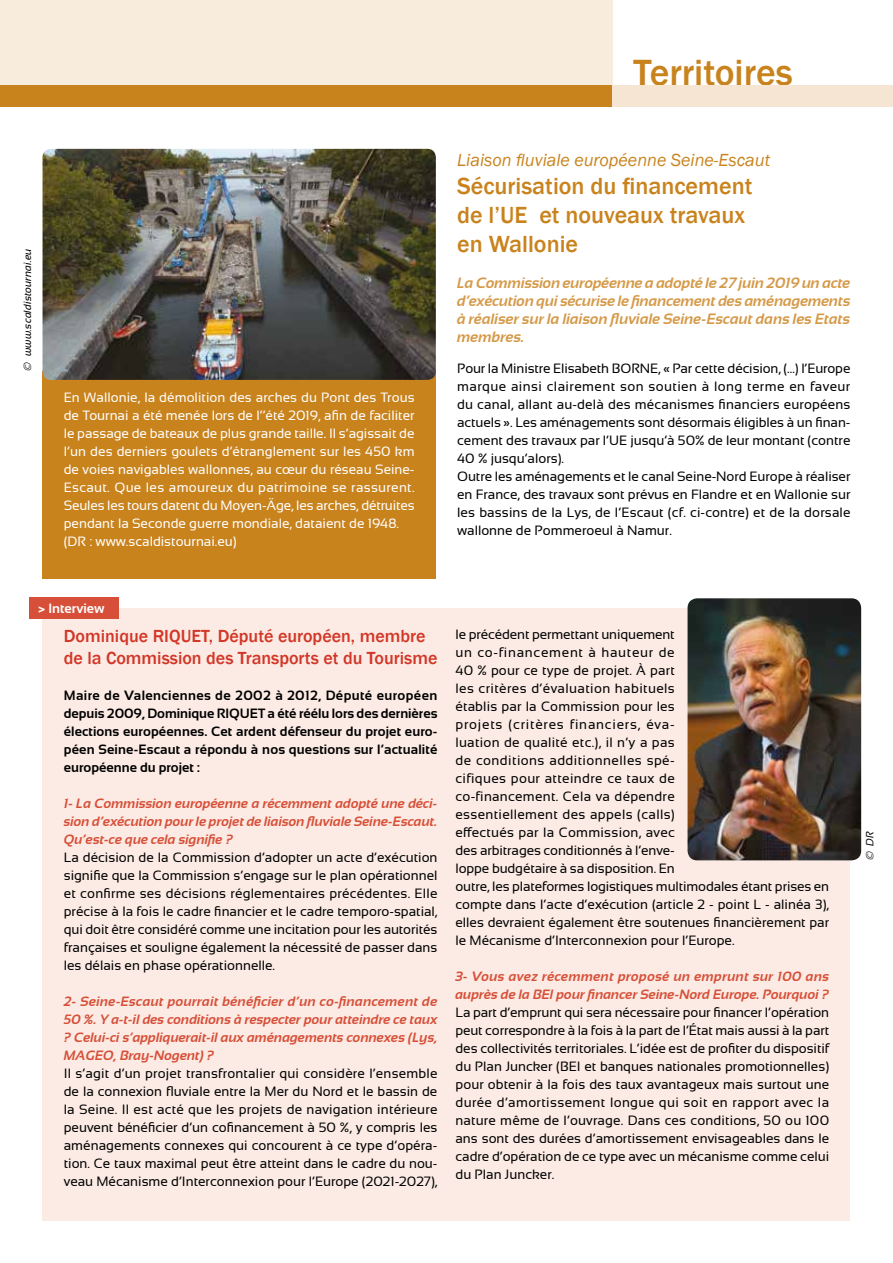
<style>
.page{position:relative;width:893px;height:1263px;background:#fff}
.page>*{position:absolute;margin:0;border:0;box-sizing:border-box;transform-origin:0 0}
.t1{font:500 37.5px "Franklin Gothic";color:#c9831d}
.t2{font:500 24px/28.8px "Franklin Gothic";color:#c9831d}
.t3{font:500 18px/21.6px "Franklin Gothic";color:#d23627}
.t4{font:italic 18px "Franklin Gothic";color:#c9831d}
.t5{font:italic 700 15px/18px "Sansation";color:#d59a49;text-align:justify}
.t6{font:13.5px/18px "Sansation";color:#000;text-align:justify}
.t7{font:13.5px/18px "Sansation";color:#fff}
.t8{font:italic 700 13.5px/18px "Sansation";color:#d74f38;text-align:justify}
.t9{font:700 13.5px/18px "Sansation";letter-spacing:.01em;color:#000;text-align:justify}
.t10{font:700 13.5px "Sansation";color:#fff}
.t11{font:italic 10.5px "Sansation";color:#000}
</style>
<div class="page">
<div style="left:0;top:0;width:612px;height:95px;background:#f8ecdd"></div>
<div style="left:43px;top:608px;width:807px;height:612px;background:#fbebe4"></div>
<div style="left:43px;top:371px;width:393px;height:207px;background:#c9831d"></div>
<div style="left:30px;top:597px;width:89px;height:22px;background:#d74f38"></div>
<div style="left:0;top:85px;width:893px;height:21px;background:#c9831d"></div>
<div style="left:612px;top:85px;width:281px;height:21px;background:#f5e5d2"></div>
<img style="left:43px;top:149px;width:393px;height:231px">
<img style="left:687px;top:598px;width:174px;height:262px">
<h1 class="t1" style="left:634px;top:49px;width:161px">Territoires</h1>
<p class="t11" style="left:22px;top:371px;width:124px;rotate:-90deg">© www.scaldistournai.eu</p>
<p class="t7" style="left:64px;top:388px;width:352px">En Wallonie, la démolition des arches du Pont des Trous de Tournai a été menée lors de l’’été 2019, afin de faciliter le passage de bateaux de plus grande taille. Il s’agissait de l’un des derniers goulets d’étranglement sur les 450 km de voies navigables wallonnes, au cœur du réseau Seine-Escaut. Que les amoureux du patrimoine se rassurent.<br>Seules les tours datent du Moyen-Äge, les arches, détruites pendant la Seconde guerre mondiale, dataient de 1948. (DR : www.scaldistournai.eu)</p>
<h3 class="t4" style="left:457px;top:148px;width:315px">Liaison fluviale européenne Seine-Escaut</h3>
<h2 class="t2" style="left:457px;top:172px;width:297px">Sécurisation du financement de l’UE et nouveaux travaux en Wallonie</h2>
<p class="t5" style="left:457px;top:274px;width:395px">La Commission européenne a adopté le 27 juin 2019 un acte d’exécution qui sécurise le financement des aménagements à réaliser sur la liaison fluviale Seine-Escaut dans les Etats membres.</p>
<p class="t6" style="left:457px;top:359px;width:395px;text-align:left">Pour la Ministre Elisabeth BORNE, « Par cette décision, (…) l’Europe marque ainsi clairement son soutien à long terme en faveur du canal, allant au-delà des mécanismes financiers européens actuels ». Les aménagements sont désormais éligibles à un finan&shy;cement des travaux par l’UE jusqu’à 50% de leur montant (contre 40 % jusqu’alors).<br>Outre les aménagements et le canal Seine-Nord Europe à réaliser en France, des travaux sont prévus en Flandre et en Wallonie sur les bassins de la Lys, de l’Escaut (cf. ci-contre) et de la dorsale wallonne de Pommeroeul à Namur.</p>
<p class="t10" style="left:38px;top:601px;width:68px">&gt; Interview</p>
<h3 class="t3" style="left:64px;top:625px;width:375px">Dominique RIQUET, Député européen, membre de la Commission des Transports et du Tourisme</h3>
<p class="t9" style="left:64px;top:686px;width:375px">Maire de Valenciennes de 2002 à 2012, Député européen depuis 2009, Dominique RIQUET a été réélu lors des dernières élections européennes. Cet ardent défenseur du projet euro&shy;péen Seine-Escaut a répondu à nos questions sur l’actualité européenne du projet :</p>
<p class="t8" style="left:64px;top:794px;width:375px">1- La Commission européenne a récemment adopté une déci&shy;sion d’exécution pour le projet de liaison fluviale Seine-Escaut.<br>Qu’est-ce que cela signifie ?</p>
<p class="t6" style="left:64px;top:848px;width:375px">La décision de la Commission d’adopter un acte d’exécution signifie que la Commission s’engage sur le plan opérationnel et confirme ses décisions réglementaires précédentes. Elle précise à la fois le cadre financier et le cadre temporo-spatial, qui doit être considéré comme une incitation pour les autorités françaises et souligne également la nécessité de passer dans les délais en phase opérationnelle.</p>
<p class="t8" style="left:64px;top:992px;width:375px">2- Seine-Escaut pourrait bénéficier d’un co-financement de 50 %. Y a-t-il des conditions à respecter pour atteindre ce taux ? Celui-ci s’appliquerait-il aux aménagements connexes (Lys, MAGEO, Bray-Nogent) ?</p>
<p class="t6" style="left:64px;top:1064px;width:375px">Il s’agit d’un projet transfrontalier qui considère l’ensemble de la connexion fluviale entre la Mer du Nord et le bassin de la Seine. Il est acté que les projets de navigation intérieure peuvent bénéficier d’un cofinancement à 50 %, y compris les aménagements connexes qui concourent à ce type d’opéra&shy;tion. Ce taux maximal peut être atteint dans le cadre du nou&shy;veau Mécanisme d’Interconnexion pour l’Europe (2021-2027),</p>
<p class="t6" style="left:455px;top:625px;width:375px;text-align:left">le précédent permettant uniquement<br>un co-financement à hauteur de<br>40 % pour ce type de projet. À part<br>les critères d’évaluation habituels<br>établis par la Commission pour les<br>projets (critères financiers, éva-<br>luation de qualité etc.), il n’y a pas<br>de conditions additionnelles spé-<br>cifiques pour atteindre ce taux de<br>co-financement. Cela va dépendre<br>essentiellement des appels (calls)<br>effectués par la Commission, avec<br>des arbitrages conditionnés à l’enve-<br>loppe budgétaire à sa disposition. En<br>outre, les plateformes logistiques multimodales étant prises en compte dans l’acte d’exécution (article 2 - point L - alinéa 3), elles devraient également être soutenues financièrement par le Mécanisme d’Interconnexion pour l’Europe.</p>
<p class="t8" style="left:455px;top:967px;width:375px">3- Vous avez récemment proposé un emprunt sur 100 ans auprès de la BEI pour financer Seine-Nord Europe. Pourquoi ?</p>
<p class="t6" style="left:455px;top:1003px;width:375px">La part d’emprunt qui sera nécessaire pour financer l’opération peut correspondre à la fois à la part de l’État mais aussi à la part des collectivités territoriales. L’idée est de profiter du dispositif du Plan Juncker (BEI et banques nationales promotionnelles) pour obtenir à la fois des taux avantageux mais surtout une durée d’amortissement longue qui soit en rapport avec la nature même de l’ouvrage. Dans ces conditions, 50 ou 100 ans sont des durées d’amortissement envisageables dans le cadre d’opération de ce type avec un mécanisme comme celui du Plan Juncker.</p>
<p class="t11" style="left:864px;top:860px;width:30px;rotate:-90deg">© DR</p>
</div>
